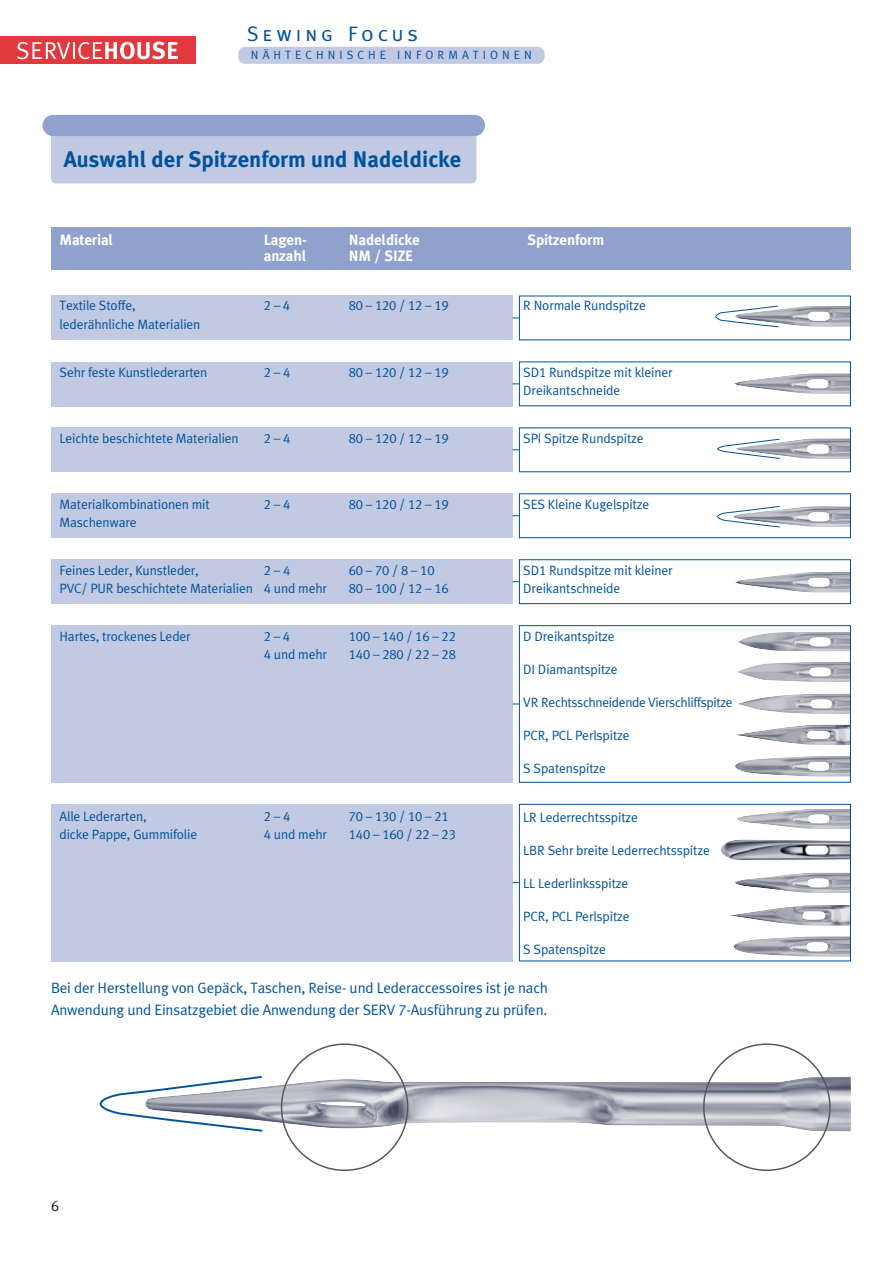
<style>
.page{position:relative;width:893px;height:1262px;background:#fff}
.page>*{position:absolute;margin:0;border:0;box-sizing:border-box;transform-origin:0 0}
.t1{font:700 22.5px "Schmetz";color:#00529b}
.t2{font:21px "Meta Caps";letter-spacing:.185em;color:#00529b}
.t3{font:15px/22.5px "Schmetz Normal";letter-spacing:-.01em;color:#00529b}
.t4{font:700 15px "Schmetz";letter-spacing:-.01em;color:#fff}
.t5{font:15px "Schmetz Normal";color:#231f20}
.t6{font:13.5px/18px "Schmetz Normal";letter-spacing:-.01em;color:#00529b}
.t7{font:12px "Schmetz Normal";letter-spacing:.335em;color:#00529b}
</style>
<div class="page">
<div style="left:0;top:36px;width:196px;height:28px;background:#e1393e"></div>
<svg style="left:17px;top:42px;width:161px;height:17px"></svg>
<div style="left:238px;top:47px;width:306px;height:17px;background:#c1c9e3;border-radius:7px"></div>
<div style="left:51px;top:125px;width:425px;height:58px;background:#c1c9e3;border-radius:5px"></div>
<div style="left:43px;top:115px;width:442px;height:21px;background:#90a1cd;border-radius:11px"></div>
<div style="left:51px;top:227px;width:799px;height:43px;background:#90a1cd"></div>
<img style="left:263px;top:1076px;width:587px;height:55px">
<svg style="left:99px;top:1076px;width:164px;height:56px"></svg>
<svg style="left:281px;top:1043px;width:127px;height:128px"></svg>
<svg style="left:703px;top:1043px;width:127px;height:128px"></svg>
<div style="left:51px;top:296px;width:461px;height:44px;background:#c1c9e3"></div>
<div style="left:51px;top:362px;width:461px;height:45px;background:#c1c9e3"></div>
<div style="left:51px;top:427px;width:461px;height:45px;background:#c1c9e3"></div>
<div style="left:51px;top:493px;width:461px;height:45px;background:#c1c9e3"></div>
<div style="left:51px;top:559px;width:461px;height:45px;background:#c1c9e3"></div>
<div style="left:51px;top:625px;width:461px;height:157px;background:#c1c9e3"></div>
<div style="left:51px;top:804px;width:461px;height:157px;background:#c1c9e3"></div>
<img style="left:730px;top:905px;width:118px;height:20px">
<img style="left:736px;top:809px;width:112px;height:20px">
<img style="left:735px;top:872px;width:113px;height:21px">
<img style="left:721px;top:839px;width:127px;height:21px">
<img style="left:738px;top:632px;width:110px;height:19px">
<img style="left:737px;top:662px;width:111px;height:20px">
<img style="left:738px;top:693px;width:110px;height:21px">
<img style="left:736px;top:724px;width:112px;height:21px">
<svg style="left:518px;top:295px;width:333px;height:309px"></svg>
<img style="left:735px;top:756px;width:113px;height:20px">
<div style="left:519px;top:625px;width:331px;height:157px;border:1px solid #00529b"></div>
<img style="left:733px;top:936px;width:115px;height:20px">
<div style="left:519px;top:804px;width:331px;height:157px;border:1px solid #00529b"></div>
<img style="left:733px;top:373px;width:115px;height:21px">
<h2 class="t2" style="left:247px;top:22px;width:172px">Sewing Focus</h2>
<p class="t7" style="left:251px;top:50px;width:282px">NÄHTECHNISCHE INFORMATIONEN</p>
<h1 class="t1" style="left:64px;top:150px;width:399px">Auswahl der Spitzenform und Nadeldicke</h1>
<p class="t4" style="left:60px;top:234px;width:55px">Material</p>
<p class="t4" style="left:264px;top:234px;width:45px">Lagen-</p>
<p class="t4" style="left:349px;top:234px;width:72px">Nadeldicke</p>
<p class="t4" style="left:527px;top:234px;width:78px">Spitzenform</p>
<p class="t4" style="left:264px;top:250px;width:44px">anzahl</p>
<p class="t4" style="left:349px;top:250px;width:66px">NM / SIZE</p>
<p class="t6" style="left:60px;top:298px;width:78px">Textile Stoffe,</p>
<p class="t6" style="left:264px;top:298px;width:28px">2 – 4</p>
<p class="t6" style="left:349px;top:298px;width:101px">80 – 120 / 12 – 19</p>
<p class="t6" style="left:60px;top:316px;width:142px">lederähnliche Materialien</p>
<p class="t6" style="left:60px;top:364px;width:149px">Sehr feste Kunstlederarten</p>
<p class="t6" style="left:264px;top:364px;width:28px">2 – 4</p>
<p class="t6" style="left:349px;top:364px;width:101px">80 – 120 / 12 – 19</p>
<p class="t6" style="left:60px;top:430px;width:181px">Leichte beschichtete Materialien</p>
<p class="t6" style="left:264px;top:430px;width:28px">2 – 4</p>
<p class="t6" style="left:349px;top:430px;width:101px">80 – 120 / 12 – 19</p>
<p class="t6" style="left:60px;top:496px;width:152px">Materialkombinationen mit</p>
<p class="t6" style="left:264px;top:496px;width:28px">2 – 4</p>
<p class="t6" style="left:349px;top:496px;width:101px">80 – 120 / 12 – 19</p>
<p class="t6" style="left:60px;top:514px;width:79px">Maschenware</p>
<p class="t6" style="left:60px;top:562px;width:141px">Feines Leder, Kunstleder,</p>
<p class="t6" style="left:264px;top:562px;width:28px">2 – 4</p>
<p class="t6" style="left:349px;top:562px;width:87px">60 – 70 / 8 – 10</p>
<p class="t6" style="left:60px;top:580px;width:269px">PVC/ PUR beschichtete Materialien 4 und mehr</p>
<p class="t6" style="left:349px;top:580px;width:101px">80 – 100 / 12 – 16</p>
<p class="t6" style="left:60px;top:628px;width:133px">Hartes, trockenes Leder</p>
<p class="t6" style="left:264px;top:628px;width:28px">2 – 4</p>
<p class="t6" style="left:349px;top:628px;width:109px">100 – 140 / 16 – 22</p>
<p class="t6" style="left:264px;top:646px;width:65px">4 und mehr</p>
<p class="t6" style="left:349px;top:646px;width:109px">140 – 280 / 22 – 28</p>
<p class="t6" style="left:60px;top:808px;width:89px">Alle Lederarten,</p>
<p class="t6" style="left:264px;top:808px;width:28px">2 – 4</p>
<p class="t6" style="left:349px;top:808px;width:101px">70 – 130 / 10 – 21</p>
<p class="t6" style="left:60px;top:826px;width:139px">dicke Pappe, Gummifolie</p>
<p class="t6" style="left:264px;top:826px;width:65px">4 und mehr</p>
<p class="t6" style="left:349px;top:826px;width:109px">140 – 160 / 22 – 23</p>
<p class="t6" style="left:523px;top:298px;width:124px">R Normale Rundspitze</p>
<p class="t6" style="left:523px;top:364px;width:151px">SD1 Rundspitze mit kleiner<br>Dreikantschneide</p>
<p class="t6" style="left:523px;top:430px;width:122px">SPI Spitze Rundspitze</p>
<p class="t6" style="left:523px;top:496px;width:127px">SES Kleine Kugelspitze</p>
<p class="t6" style="left:523px;top:562px;width:151px">SD1 Rundspitze mit kleiner<br>Dreikantschneide</p>
<p class="t6" style="left:523px;top:628px;width:93px">D Dreikantspitze</p>
<p class="t6" style="left:523px;top:661px;width:96px">DI Diamantspitze</p>
<p class="t6" style="left:523px;top:694px;width:211px">VR Rechtsschneidende Vierschliffspitze</p>
<p class="t6" style="left:523px;top:727px;width:108px">PCR, PCL Perlspitze</p>
<p class="t6" style="left:523px;top:760px;width:84px">S Spatenspitze</p>
<p class="t6" style="left:523px;top:809px;width:116px">LR Lederrechtsspitze</p>
<p class="t6" style="left:523px;top:842px;width:188px">LBR Sehr breite Lederrechtsspitze</p>
<p class="t6" style="left:523px;top:875px;width:107px">LL Lederlinksspitze</p>
<p class="t6" style="left:523px;top:908px;width:108px">PCR, PCL Perlspitze</p>
<p class="t6" style="left:523px;top:941px;width:84px">S Spatenspitze</p>
<p class="t3" style="left:51px;top:977px;width:498px">Bei der Herstellung von Gepäck, Taschen, Reise- und Lederaccessoires ist je nach<br>Anwendung und Einsatzgebiet die Anwendung der SERV 7-Ausführung zu prüfen.</p>
<p class="t5" style="left:51px;top:1200px;width:10px">6</p>
</div>
